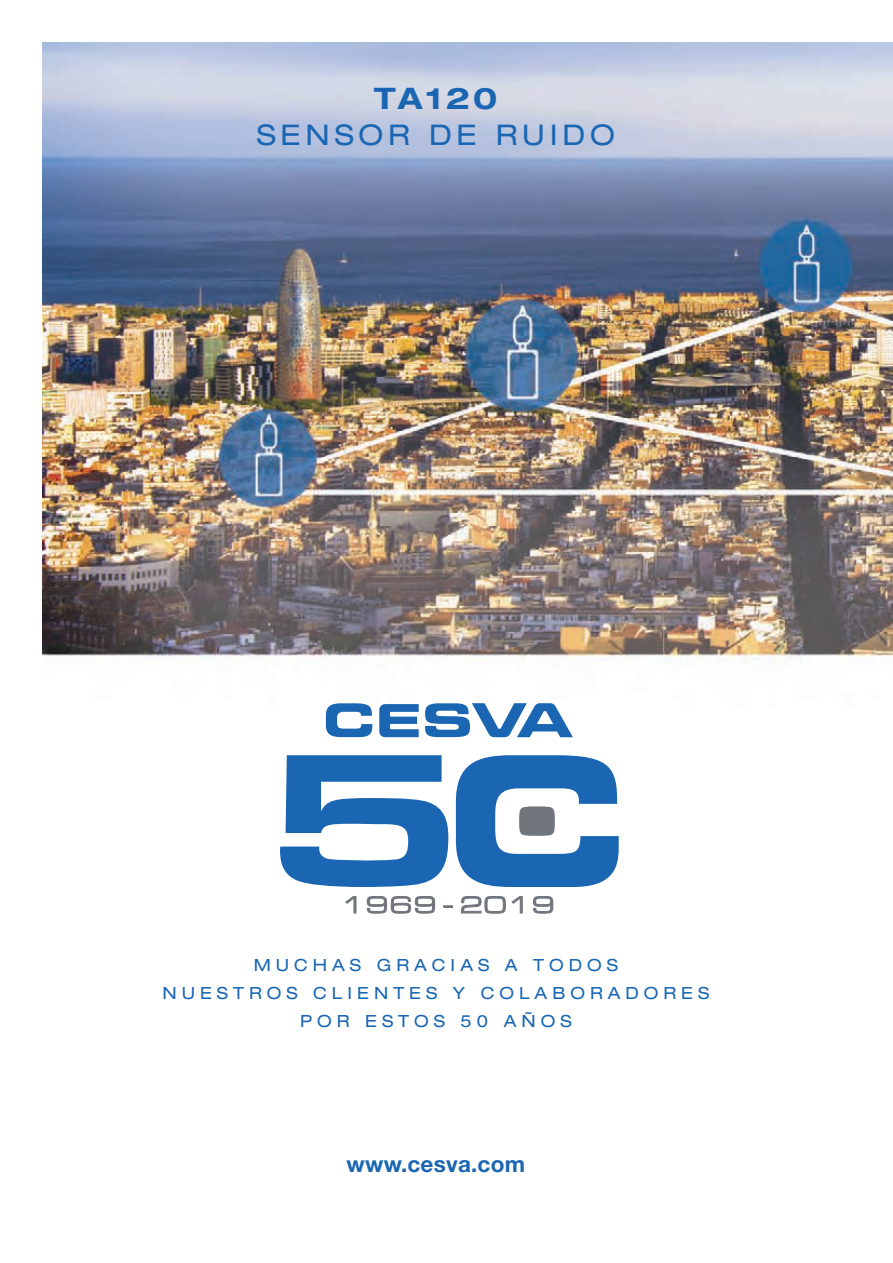
<style>
.page{position:relative;width:893px;height:1263px;background:#fff}
.page>*{position:absolute;margin:0;border:0;box-sizing:border-box;transform-origin:0 0}
.t1{font:700 expanded 29.7px "Helvetica Neue";letter-spacing:.11em;color:#1a66b2}
.t2{font:expanded 28.5px "Helvetica Neue";letter-spacing:.17em;color:#1a66b2}
.t3{font:700 22.5px "Helvetica Neue LT Std";letter-spacing:.01em;color:#1a66b2}
.t4{font:expanded 16.8px/27.9px "Helvetica Neue";letter-spacing:.3em;color:#1a66b2;text-align:center}
</style>
<div class="page">
<img style="left:43px;top:43px;width:850px;height:871px">
<svg style="left:346px;top:896px;width:10px;height:17px"></svg>
<svg style="left:367px;top:896px;width:68px;height:17px"></svg>
<svg style="left:461px;top:896px;width:44px;height:17px"></svg>
<svg style="left:512px;top:896px;width:10px;height:17px"></svg>
<svg style="left:533px;top:896px;width:20px;height:17px"></svg>
<svg style="left:280px;top:755px;width:168px;height:132px"></svg>
<svg style="left:456px;top:755px;width:163px;height:132px"></svg>
<svg style="left:326px;top:703px;width:46px;height:34px"></svg>
<svg style="left:379px;top:704px;width:40px;height:33px"></svg>
<svg style="left:425px;top:703px;width:148px;height:34px"></svg>
<h1 class="t1" style="left:374px;top:80px;width:125px">TA120</h1>
<h2 class="t2" style="left:257px;top:118px;width:360px">SENSOR DE RUIDO</h2>
<p class="t4" style="left:162px;top:951px;width:548px">MUCHAS GRACIAS A TODOS<br>NUESTROS CLIENTES Y COLABORADORES<br>POR ESTOS 50 AÑOS</p>
<h3 class="t3" style="left:347px;top:1150px;width:180px">www.cesva.com</h3>
</div>
